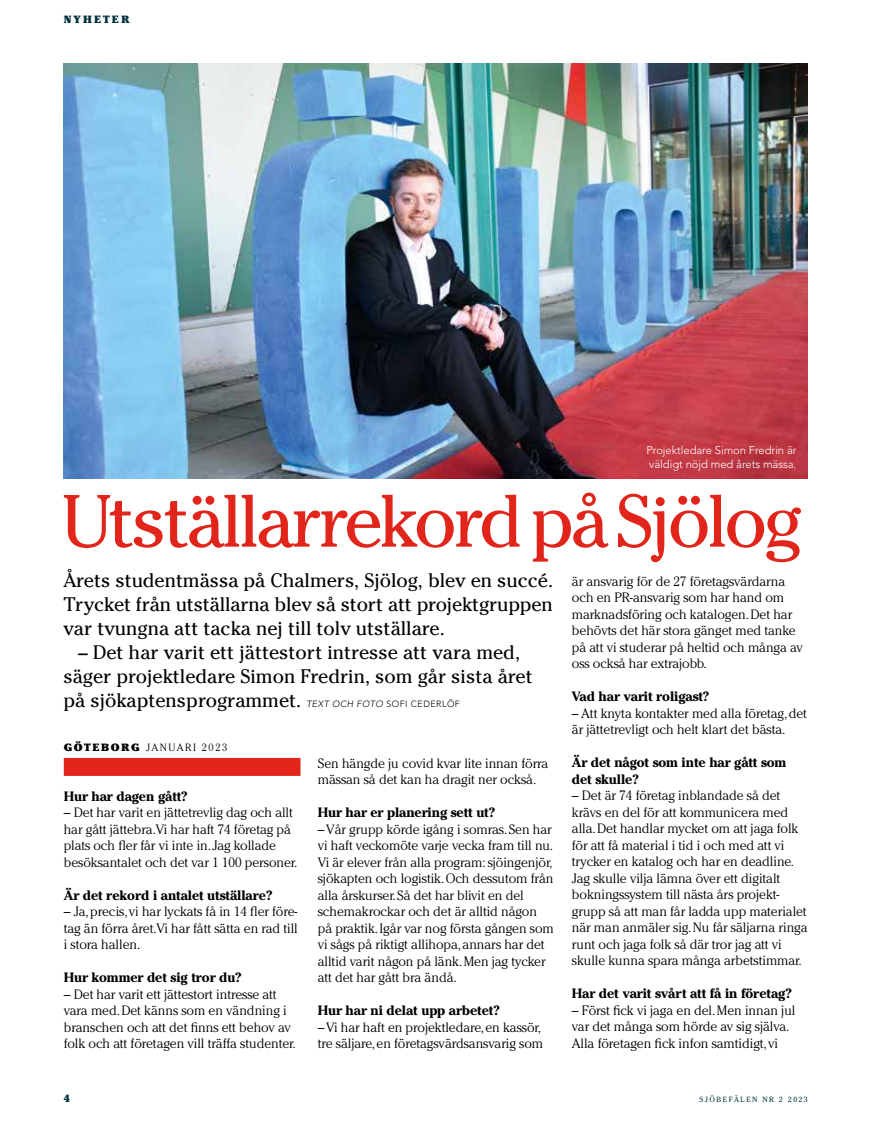
<style>
.page{position:relative;width:893px;height:1127px;background:#fff}
.page>*{position:absolute;margin:0;border:0;box-sizing:border-box;transform-origin:0 0}
.t1{font:73.5px "Cheltenham";letter-spacing:-.045em;color:#e1251b}
.t2{font:19.5px/24px "Cheltenham";color:#000;text-align:justify}
.t3{font:300 13.5px/16.5px "Cheltenham";letter-spacing:-.005em;color:#000}
.t4{font:700 13.5px/16.5px "Cheltenham";letter-spacing:-.01em;color:#000}
.t5{font:300 11.25px/14.2px "Avenir";letter-spacing:-.005em;color:#fff}
.t6{font:300 10.5px "Cheltenham";letter-spacing:.15em;color:#000}
.t7{font:900 10.5px "Cheltenham";letter-spacing:.2em;color:#00303e}
.t8{font:7.5px "Cheltenham";letter-spacing:.2em;color:#00303e}
.s1{font-family:"Avenir";font-weight:300;font-style:italic;font-size:9px}
.s2{font-family:"Avenir";font-weight:300;font-size:9px}
.s3{font-weight:900}
</style>
<div class="page">
<div style="left:64px;top:758px;width:236px;height:18px;background:#e1251b"></div>
<img style="left:64px;top:64px;width:744px;height:414px">
<p class="t7" style="left:64px;top:13px;width:67px">NYHETER</p>
<p class="t5" style="left:646px;top:443px;width:152px">Projektledare Simon Fredrin är väldigt nöjd med årets mässa.</p>
<h1 class="t1" style="left:62px;top:478px;width:742px">Utställarrekord på Sjölog</h1>
<h2 class="t2" style="left:63px;top:568px;width:491px">Årets studentmässa på Chalmers, Sjölog, blev en succé.<br>Trycket från utställarna blev så stort att projektgruppen var tvungna att tacka nej till tolv utställare.</h2>
<h2 class="t2" style="left:63px;top:640px;width:471px;text-align:left;text-indent:15px">– Det har varit ett jättestort intresse att vara med, säger projektledare Simon Fredrin, som går sista året på sjökaptensprogrammet. <span class="s1">TEXT OCH FOTO</span> <span class="s2">SOFI CEDERLÖF</span></h2>
<p class="t6" style="left:64px;top:741px;width:165px"><span class="s3">GÖTEBORG</span> JANUARI 2023</p>
<p class="t4" style="left:64px;top:787px;width:126px">Hur har dagen gått?</p>
<p class="t3" style="left:64px;top:804px;width:235px">– Det har varit en jättetrevlig dag och allt har gått jättebra.Vi har haft 74 företag på plats och fler får vi inte in. Jag kollade besöksantalet och det var 1 100 personer.</p>
<p class="t4" style="left:64px;top:886px;width:210px">Är det rekord i antalet utställare?</p>
<p class="t3" style="left:64px;top:903px;width:236px;text-align:justify">– Ja, precis, vi har lyckats få in 14 fler före&shy;tag än förra året.Vi har fått sätta en rad till i stora hallen.</p>
<p class="t4" style="left:64px;top:969px;width:180px">Hur kommer det sig tror du?</p>
<p class="t3" style="left:64px;top:985px;width:233px">– Det har varit ett jättestort intresse att vara med. Det känns som en vändning i branschen och att det finns ett behov av folk och att företagen vill träffa studenter.</p>
<p class="t3" style="left:318px;top:754px;width:232px">Sen hängde ju covid kvar lite innan förra mässan så det kan ha dragit ner också.</p>
<p class="t4" style="left:318px;top:804px;width:179px">Hur har er planering sett ut?</p>
<p class="t3" style="left:318px;top:820px;width:238px">–Vår grupp körde igång i somras. Sen har vi haft veckomöte varje vecka fram till nu.<br>Vi är elever från alla program: sjöingenjör, sjökapten och logistik. Och dessutom från alla årskurser. Så det har blivit en del schemakrockar och det är alltid någon på praktik. Igår var nog första gången som vi sågs på riktigt allihopa, annars har det alltid varit någon på länk. Men jag tycker att det har gått bra ändå.</p>
<p class="t4" style="left:318px;top:1002px;width:184px">Hur har ni delat upp arbetet?</p>
<p class="t3" style="left:318px;top:1018px;width:227px">–Vi har haft en projektledare, en kassör, tre säljare, en företagsvärdsansvarig som</p>
<p class="t3" style="left:572px;top:573px;width:233px">är ansvarig för de 27 företagsvärdarna och en PR-ansvarig som har hand om marknadsföring och katalogen. Det har behövts det här stora gänget med tanke på att vi studerar på heltid och många av oss också har extrajobb.</p>
<p class="t4" style="left:572px;top:688px;width:139px">Vad har varit roligast?</p>
<p class="t3" style="left:572px;top:705px;width:237px">– Att knyta kontakter med alla företag, det är jättetrevligt och helt klart det bästa.</p>
<p class="t4" style="left:572px;top:754px;width:216px">Är det något som inte har gått som det skulle?</p>
<p class="t3" style="left:572px;top:787px;width:237px">– Det är 74 företag inblandade så det krävs en del för att kommunicera med alla. Det handlar mycket om att jaga folk för att få material i tid i och med att vi trycker en katalog och har en deadline.<br>Jag skulle vilja lämna över ett digitalt bokningssystem till nästa års projekt&shy;grupp så att man får ladda upp materialet när man anmäler sig. Nu får säljarna ringa runt och jaga folk så där tror jag att vi skulle kunna spara många arbetstimmar.</p>
<p class="t4" style="left:572px;top:985px;width:222px">Har det varit svårt att få in företag?</p>
<p class="t3" style="left:572px;top:1002px;width:225px">– Först fick vi jaga en del. Men innan jul var det många som hörde av sig själva.<br>Alla företagen fick infon samtidigt, vi</p>
<p class="t7" style="left:64px;top:1091px;width:8px">4</p>
<p class="t8" style="left:699px;top:1094px;width:110px">SJÖBEFÄLEN NR 2 2023</p>
</div>
